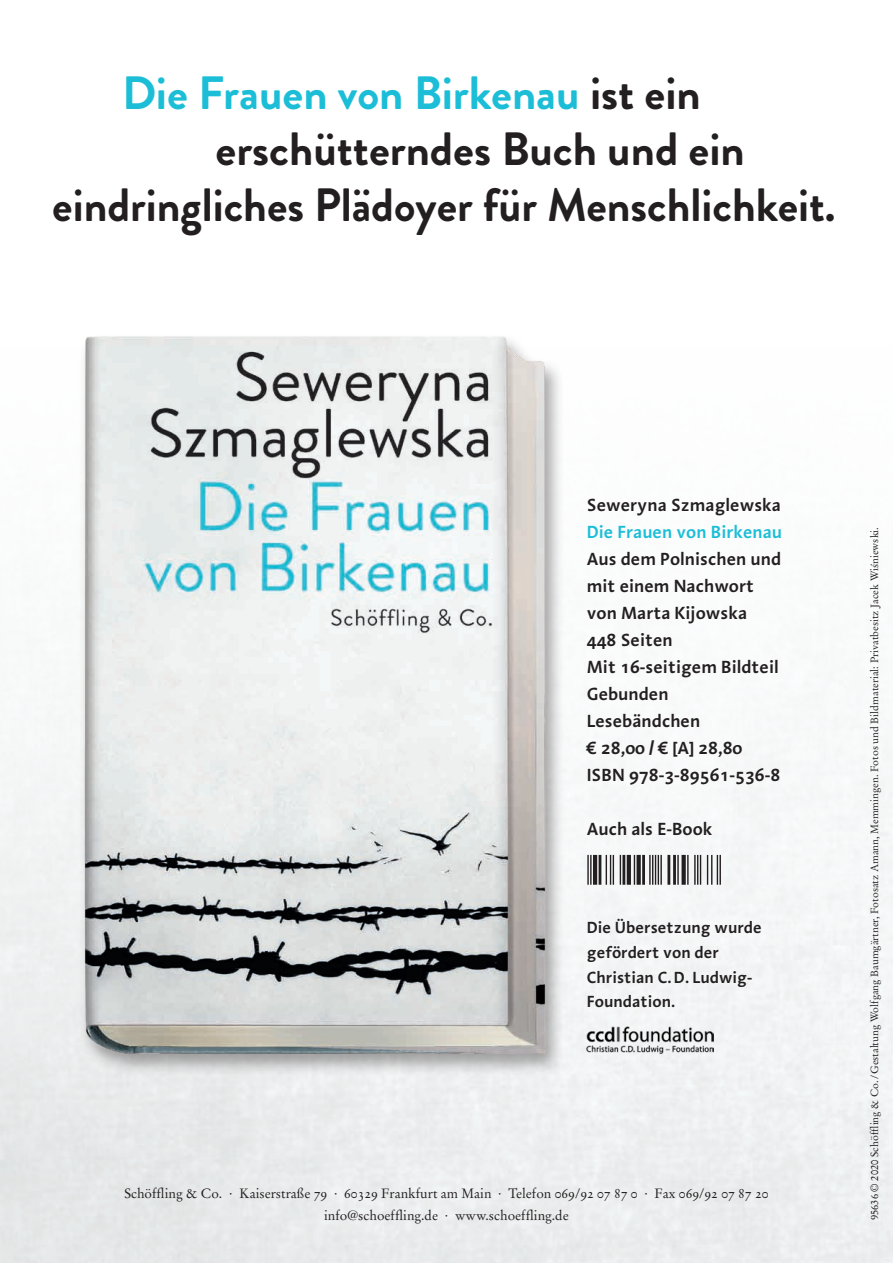
<style>
.page{position:relative;width:893px;height:1263px;background:#fff}
.page>*{position:absolute;margin:0;border:0;box-sizing:border-box;transform-origin:0 0}
.t1{font:700 46.65px "Brandon Grotesque";color:#231f20}
.t2{font:700 46.65px "Brandon Grotesque";color:#1cbed7}
.t3{font:600 18px/27px "Linotype Aroma";color:#231f20}
.t4{font:600 18px "Linotype Aroma";color:#1cbed7}
.t5{font:600 16.5px/24.8px "Linotype Aroma";color:#231f20}
.t6{font:13.5px/22.5px "Stempel Garamond LT Pro";color:#231f20;text-align:center}
.t7{font:10.5px "Stempel Garamond LT Pro";color:#231f20}
.s1{color:#231f20}
</style>
<div class="page">
<img style="left:0;top:716px;width:893px;height:547px">
<hr style="left:719px;top:855px;width:2px;height:30px;background:#231f20">
<hr style="left:717px;top:855px;width:1px;height:30px;background:#231f20">
<hr style="left:711px;top:855px;width:1px;height:30px;background:#231f20">
<hr style="left:707px;top:855px;width:1px;height:30px;background:#231f20">
<hr style="left:700px;top:855px;width:1px;height:30px;background:#231f20">
<hr style="left:697px;top:855px;width:1px;height:30px;background:#231f20">
<hr style="left:694px;top:855px;width:2px;height:30px;background:#231f20">
<hr style="left:687px;top:855px;width:2px;height:30px;background:#231f20">
<svg style="left:682px;top:855px;width:4px;height:30px"></svg>
<hr style="left:677px;top:855px;width:2px;height:30px;background:#231f20">
<hr style="left:673px;top:855px;width:3px;height:30px;background:#231f20">
<hr style="left:667px;top:855px;width:3px;height:30px;background:#231f20">
<hr style="left:660px;top:855px;width:2px;height:30px;background:#231f20">
<hr style="left:658px;top:855px;width:1px;height:30px;background:#231f20">
<hr style="left:655px;top:855px;width:1px;height:30px;background:#231f20">
<hr style="left:652px;top:855px;width:1px;height:30px;background:#231f20">
<hr style="left:649px;top:855px;width:2px;height:30px;background:#231f20">
<hr style="left:642px;top:855px;width:3px;height:30px;background:#231f20">
<svg style="left:637px;top:855px;width:4px;height:30px"></svg>
<hr style="left:634px;top:855px;width:1px;height:30px;background:#231f20">
<hr style="left:627px;top:855px;width:4px;height:30px;background:#231f20">
<hr style="left:622px;top:855px;width:3px;height:30px;background:#231f20">
<hr style="left:620px;top:855px;width:1px;height:30px;background:#231f20">
<hr style="left:613px;top:855px;width:1px;height:30px;background:#231f20">
<hr style="left:610px;top:855px;width:1px;height:30px;background:#231f20">
<hr style="left:606px;top:855px;width:1px;height:30px;background:#231f20">
<hr style="left:599px;top:855px;width:2px;height:30px;background:#231f20">
<hr style="left:593px;top:855px;width:4px;height:30px;background:#231f20">
<hr style="left:590px;top:855px;width:2px;height:30px;background:#231f20">
<hr style="left:587px;top:855px;width:2px;height:30px;background:#231f20">
<img style="left:68px;top:336px;width:500px;height:748px">
<img style="left:587px;top:1026px;width:126px;height:27px">
<h1 class="t2" style="left:122px;top:61px;width:580px">Die Frauen von Birkenau <span class="s1">ist ein</span></h1>
<h1 class="t1" style="left:216px;top:117px;width:531px">erschütterndes Buch und ein</h1>
<h1 class="t1" style="left:52px;top:173px;width:785px">eindringliches Plädoyer für Menschlichkeit.</h1>
<p class="t3" style="left:587px;top:491px;width:196px">Seweryna Szmaglewska</p>
<p class="t4" style="left:587px;top:520px;width:197px">Die Frauen von Birkenau</p>
<p class="t3" style="left:587px;top:545px;width:196px">Aus dem Polnischen und mit einem Nachwort von Marta Kijowska<br>448 Seiten<br>Mit 16-seitigem Bildteil<br>Gebunden<br>Lesebändchen<br>€ 28,00 / € [A] 28,80<br>ISBN 978-3-89561-536-8</p>
<p class="t3" style="left:587px;top:815px;width:127px">Auch als E-Book</p>
<p class="t5" style="left:587px;top:915px;width:176px">Die Übersetzung wurde gefördert von der<br>Christian C. D. Ludwig-<br>Foundation.</p>
<p class="t6" style="left:124px;top:1182px;width:646px">Schöffling &amp; Co. · Kaiserstraße 79 · 60329 Frankfurt am Main · Telefon 069/92 07 87 0 · Fax 069/92 07 87 20 info@schoeffling.de · www.schoeffling.de</p>
<p class="t7" style="left:868px;top:1220px;width:695px;rotate:-90deg">95636 © 2020 Schöffling &amp; Co./Gestaltung Wolfgang Baumgärtner, Fotosatz Amann, Memmingen. Fotos und Bildmaterial: Privatbesitz Jacek Wi ´sniewski.</p>
</div>
